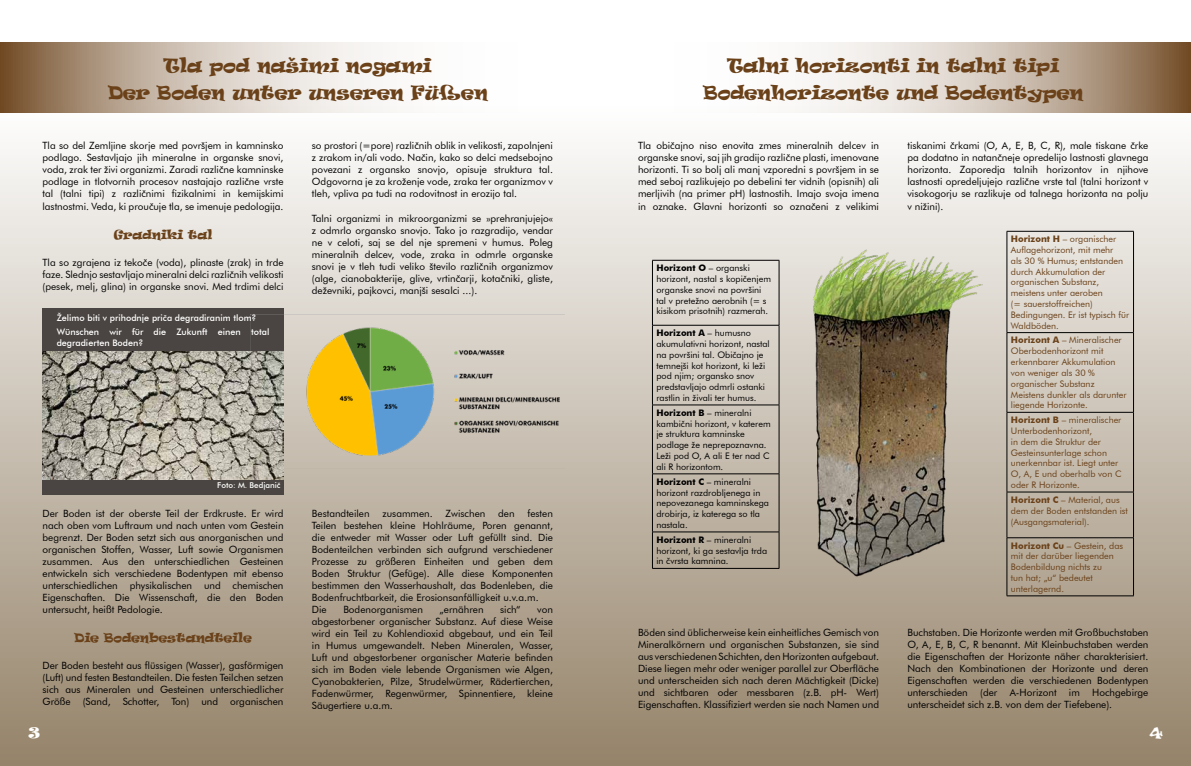
<style>
.page{position:relative;width:1191px;height:766px;background:#fff}
.page>*{position:absolute;margin:0;border:0;box-sizing:border-box;transform-origin:0 0}
.t1{font:18px/27.3px "Ravie";color:#6a4119;text-align:center}
.t2{font:14px "Ravie";color:#fff}
.t3{font:12px "Ravie";color:#6a4119}
.t4{font:10px/12px "Futura BT";color:#000;text-align:justify}
.t5{font:9px/10.8px "Futura BT";color:#6a4119}
.t6{font:9px/10.8px "Futura BT";color:#000}
.t7{font:500 9px/13.6px "Futura BT";color:#fff}
.t8{font:500 8px "Futura BT";color:#fff}
.s1{font-weight:700}
</style>
<div class="page">
<div style="left:0;top:0;width:1191px;height:765px;background:linear-gradient(to bottom,#fff,#96856c)"></div>
<div style="left:43px;top:308px;width:240px;height:186px;background:#4a4542"></div>
<svg style="left:0;top:43px;width:595px;height:70px"></svg>
<svg style="left:595px;top:43px;width:596px;height:70px"></svg>
<img style="left:250px;top:314px;width:314px;height:154px">
<img style="left:43px;top:351px;width:240px;height:128px">
<hr style="left:652px;top:260px;width:127px;height:1px;background:#000">
<hr style="left:652px;top:260px;width:1px;height:65px;background:#000">
<hr style="left:779px;top:260px;width:1px;height:65px;background:#000">
<hr style="left:652px;top:325px;width:127px;height:1px;background:#000">
<hr style="left:652px;top:325px;width:1px;height:79px;background:#000">
<hr style="left:779px;top:325px;width:1px;height:79px;background:#000">
<hr style="left:652px;top:404px;width:127px;height:1px;background:#000">
<hr style="left:652px;top:405px;width:1px;height:68px;background:#000">
<hr style="left:779px;top:405px;width:1px;height:68px;background:#000">
<hr style="left:652px;top:473px;width:127px;height:1px;background:#000">
<hr style="left:652px;top:474px;width:1px;height:57px;background:#000">
<hr style="left:779px;top:474px;width:1px;height:57px;background:#000">
<hr style="left:652px;top:531px;width:127px;height:1px;background:#000">
<hr style="left:652px;top:532px;width:1px;height:36px;background:#000">
<hr style="left:779px;top:532px;width:1px;height:36px;background:#000">
<hr style="left:652px;top:568px;width:127px;height:1px;background:#000">
<img style="left:801px;top:231px;width:184px;height:367px">
<hr style="left:1006px;top:231px;width:127px;height:1px;background:#000">
<hr style="left:1006px;top:231px;width:1px;height:101px;background:#000">
<hr style="left:1133px;top:231px;width:1px;height:101px;background:#000">
<hr style="left:1006px;top:332px;width:127px;height:1px;background:#000">
<hr style="left:1006px;top:333px;width:1px;height:79px;background:#000">
<hr style="left:1133px;top:333px;width:1px;height:79px;background:#000">
<hr style="left:1006px;top:412px;width:127px;height:1px;background:#000">
<hr style="left:1006px;top:412px;width:1px;height:79px;background:#000">
<hr style="left:1133px;top:412px;width:1px;height:79px;background:#000">
<hr style="left:1006px;top:491px;width:127px;height:1px;background:#000">
<hr style="left:1006px;top:492px;width:1px;height:45px;background:#000">
<hr style="left:1133px;top:492px;width:1px;height:45px;background:#000">
<hr style="left:1006px;top:537px;width:127px;height:1px;background:#000">
<hr style="left:1006px;top:538px;width:1px;height:57px;background:#000">
<hr style="left:1133px;top:538px;width:1px;height:57px;background:#000">
<hr style="left:1006px;top:595px;width:127px;height:1px;background:#000">
<h1 class="t1" style="left:108px;top:51px;width:381px">Tla pod našimi nogami<br>Der Boden unter unseren Füßen</h1>
<p class="t4" style="left:43px;top:140px;width:242px">Tla so del Zemljine skorje med površjem in kamninsko podlago. Sestavljajo jih mineralne in organske snovi, voda, zrak ter živi organizmi. Zaradi različne kamninske podlage in tlotvornih procesov nastajajo različne vrste tal (talni tipi) z različnimi fizikalnimi in kemijskimi lastnostmi. Veda, ki proučuje tla, se imenuje pedologija.</p>
<p class="t3" style="left:114px;top:226px;width:100px">Gradniki tal</p>
<p class="t4" style="left:43px;top:256px;width:242px">Tla so zgrajena iz tekoče (voda), plinaste (zrak) in trde faze. Slednjo sestavljajo mineralni delci različnih velikosti (pesek, melj, glina) in organske snovi. Med trdimi delci</p>
<p class="t7" style="left:57px;top:311px;width:214px">Želimo biti v prihodnje priča degradiranim tlom?<br>Wünschen wir für die Zukunft einen total</p>
<p class="t7" style="left:57px;top:335px;width:88px">degradierten Boden?</p>
<p class="t4" style="left:312px;top:140px;width:242px">so prostori (=pore) različnih oblik in velikosti, zapolnjeni z zrakom in/ali vodo. Način, kako so delci medsebojno povezani z organsko snovjo, opisuje struktura tal.<br>Odgovorna je za kroženje vode, zraka ter organizmov v tleh, vpliva pa tudi na rodovitnost in erozijo tal.</p>
<p class="t4" style="left:312px;top:212px;width:242px">Talni organizmi in mikroorganizmi se »prehranjujejo« z odmrlo organsko snovjo. Tako jo razgradijo, vendar ne v celoti, saj se del nje spremeni v humus. Poleg mineralnih delcev, vode, zraka in odmrle organske snovi je v tleh tudi veliko število različnih organizmov (alge, cianobakterije, glive, vrtinčarji, kotačniki, gliste, deževniki, pajkovci, manjši sesalci ...).</p>
<p class="t8" style="left:217px;top:480px;width:65px">Foto: M. Bedjanič</p>
<p class="t4" style="left:43px;top:507px;width:242px">Der Boden ist der oberste Teil der Erdkruste. Er wird nach oben vom Luftraum und nach unten vom Gestein begrenzt. Der Boden setzt sich aus anorganischen und organischen Stoffen, Wasser, Luft sowie Organismen zusammen. Aus den unterschiedlichen Gesteinen entwickeln sich verschiedene Bodentypen mit ebenso unterschiedlichen physikalischen und chemischen Eigenschaften. Die Wissenschaft, die den Boden untersucht, heißt Pedologie.</p>
<p class="t3" style="left:74px;top:629px;width:179px">Die Bodenbestandteile</p>
<p class="t4" style="left:43px;top:659px;width:242px">Der Boden besteht aus flüssigen (Wasser), gasförmigen (Luft) und festen Bestandteilen. Die festen Teilchen setzen sich aus Mineralen und Gesteinen unterschiedlicher Größe (Sand, Schotter, Ton) und organischen</p>
<p class="t4" style="left:312px;top:507px;width:242px;text-align:left;text-indent:216px">festen Teilen bestehen kleine Hohlräume, Poren genannt, die entweder mit Wasser oder Luft gefüllt sind. Die Bodenteilchen verbinden sich aufgrund verschiedener Prozesse zu größeren Einheiten und geben dem Boden Struktur (Gefüge). Alle diese Komponenten bestimmen den Wasserhaushalt, das Bodenleben, die Bodenfruchtbarkeit, die Erosionsanfälligkeit u.v.a.m.<br>Die</p>
<p class="t4" style="left:312px;top:507px;width:59px">Bestandteilen</p>
<p class="t4" style="left:382px;top:507px;width:52px">zusammen.</p>
<p class="t4" style="left:445px;top:507px;width:41px">Zwischen</p>
<p class="t4" style="left:498px;top:507px;width:18px">den</p>
<p class="t4" style="left:343px;top:603px;width:81px">Bodenorganismen</p>
<p class="t4" style="left:439px;top:603px;width:46px">„ernähren</p>
<p class="t4" style="left:500px;top:603px;width:22px">sich“</p>
<p class="t4" style="left:312px;top:603px;width:242px;text-indent:225px">von abgestorbener organischer Substanz. Auf diese Weise wird ein Teil zu Kohlendioxid abgebaut, und ein Teil in Humus umgewandelt. Neben Mineralen, Wasser, Luft und abgestorbener organischer Materie befinden sich im Boden viele lebende Organismen wie Algen, Cyanobakterien, Pilze, Strudelwürmer, Rädertierchen, Fadenwürmer, Regenwürmer, Spinnentiere, kleine Säugertiere u.a.m.</p>
<h1 class="t1" style="left:703px;top:51px;width:382px">Talni horizonti in talni tipi<br>Bodenhorizonte und Bodentypen</h1>
<p class="t4" style="left:638px;top:140px;width:242px">Tla običajno niso enovita zmes mineralnih delcev in organske snovi, saj jih gradijo različne plasti, imenovane horizonti. Ti so bolj ali manj vzporedni s površjem in se med seboj razlikujejo po debelini ter vidnih (opisnih) ali merljivih (na primer pH) lastnostih. Imajo svoja imena in oznake. Glavni horizonti so označeni z velikimi</p>
<p class="t4" style="left:907px;top:140px;width:242px">tiskanimi črkami (O, A, E, B, C, R), male tiskane črke pa dodatno in natančneje opredelijo lastnosti glavnega horizonta. Zaporedja talnih horizontov in njihove lastnosti opredeljujejo različne vrste tal (talni horizont v visokogorju se razlikuje od talnega horizonta na polju v nižini).</p>
<p class="t6" style="left:656px;top:262px;width:116px"><span class="s1">Horizont O</span> – organski horizont, nastal s kopičenjem organske snovi na površini tal v pretežno aerobnih (= s kisikom prisotnih) razmerah.</p>
<p class="t6" style="left:656px;top:327px;width:115px"><span class="s1">Horizont A</span> – humusno akumulativni horizont, nastal na površini tal. Običajno je temnejši kot horizont, ki leži pod njim; organsko snov predstavljajo odmrli ostanki rastlin in živali ter humus.</p>
<p class="t6" style="left:656px;top:407px;width:116px"><span class="s1">Horizont B</span> – mineralni kambični horizont, v katerem je struktura kamninske podlage že neprepoznavna.<br>Leži pod O, A ali E ter nad C ali R horizontom.</p>
<p class="t6" style="left:656px;top:476px;width:114px"><span class="s1">Horizont C</span> – mineralni horizont razdrobljenega in nepovezanega kamninskega drobirja, iz katerega so tla nastala.</p>
<p class="t6" style="left:656px;top:534px;width:112px"><span class="s1">Horizont R</span> – mineralni horizont, ki ga sestavlja trda in čvrsta kamnina.</p>
<p class="t5" style="left:1011px;top:233px;width:120px"><span class="s1">Horizont H</span> – organischer<br>Auflagehorizont, mit mehr<br>als 30 % Humus; entstanden durch Akkumulation der organischen Substanz, meistens unter aeroben<br>(= sauerstoffreichen)<br>Bedingungen. Er ist typisch für<br>Waldböden.</p>
<p class="t5" style="left:1011px;top:335px;width:117px"><span class="s1">Horizont A</span> – Mineralischer<br>Oberbodenhorizont mit erkennbarer Akkumulation von weniger als 30 % organischer Substanz<br>Meistens dunkler als darunter liegende Horizonte.</p>
<p class="t5" style="left:1011px;top:414px;width:112px"><span class="s1">Horizont B</span> – mineralischer<br>Unterbodenhorizont,<br>in dem die Struktur der<br>Gesteinsunterlage schon unerkennbar ist. Liegt unter<br>O, A, E und oberhalb von C oder R Horizonte.</p>
<p class="t5" style="left:1011px;top:494px;width:118px"><span class="s1">Horizont C</span> – Material, aus dem der Boden entstanden ist (Ausgangsmaterial).</p>
<p class="t5" style="left:1011px;top:540px;width:114px"><span class="s1">Horizont Cu</span> – Gestein, das mit der darüber liegenden<br>Bodenbildung nichts zu<br>tun hat; „u“ bedeutet unterlagernd.</p>
<p class="t4" style="left:638px;top:626px;width:242px">Böden sind üblicherweise kein einheitliches Gemisch von Mineralkörnern und organischen Substanzen, sie sind aus verschiedenen Schichten, den Horizonten aufgebaut.<br>Diese liegen mehr oder weniger parallel zur Oberfläche und unterscheiden sich nach deren Mächtigkeit (Dicke) und sichtbaren oder messbaren (z.B. pH- Wert)<br>Eigenschaften. Klassifiziert werden sie nach Namen und</p>
<p class="t4" style="left:907px;top:626px;width:242px">Buchstaben. Die Horizonte werden mit Großbuchstaben O, A, E, B, C, R benannt. Mit Kleinbuchstaben werden die Eigenschaften der Horizonte näher charakterisiert.<br>Nach den Kombinationen der Horizonte und deren Eigenschaften werden die verschiedenen Bodentypen unterschieden (der A-Horizont im Hochgebirge unterscheidet sich z.B. von dem der Tiefebene).</p>
<h2 class="t2" style="left:28px;top:722px;width:13px">3</h2>
<h2 class="t2" style="left:1149px;top:722px;width:15px">4</h2>
</div>
